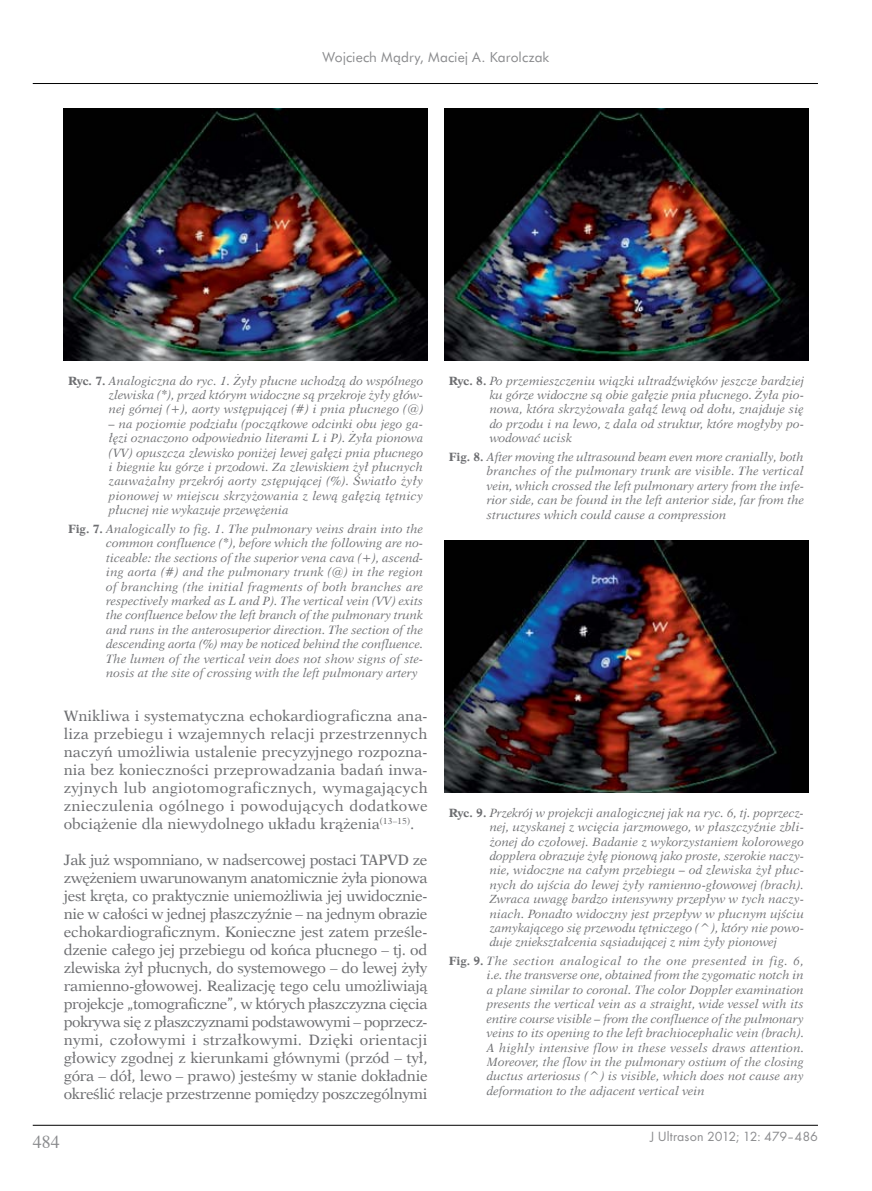
<style>
.page{position:relative;width:872px;height:1191px;background:#fff}
.page>*{position:absolute;margin:0;border:0;box-sizing:border-box;transform-origin:0 0}
.t1{font:18px "Times";color:#6d6e71}
.t2{font:15px/18px "Dutch 823 EU";letter-spacing:-.01em;color:#6d6e71;text-align:justify}
.t3{font:13.8px "Futura PL";letter-spacing:.005em;color:#6d6e71}
.t4{font:13.8px "Pfutura";letter-spacing:-.005em;color:#6d6e71}
.t5{font:italic 12px/14.4px "Dutch 823 EU";color:#6d6e71;text-align:justify}
.s1{font-family:"Dutch 823 EU Bold";font-style:normal}
</style>
<div class="page">
<hr style="left:33px;top:1125px;width:785px;height:1px;background:#000">
<hr style="left:33px;top:83px;width:785px;height:1px;background:#000">
<img style="left:64px;top:108px;width:363px;height:252px">
<img style="left:444px;top:108px;width:364px;height:252px">
<img style="left:444px;top:540px;width:364px;height:252px">
<p class="t3" style="left:322px;top:49px;width:228px">Wojciech Màdry, Maciej A. Karolczak</p>
<p class="t5" style="left:109px;top:373px;width:316px;text-indent:-41px"><span class="s1">Ryc. 7.</span> Analogiczna do ryc. 1. Żyły płucne uchodzą do wspólnego zlewiska (*), przed którym widoczne są przekroje żyły głów‑ nej górnej (+), aorty wstępującej (#) i pnia płucnego (@)</p>
<p class="t5" style="left:109px;top:416px;width:316px">– na poziomie podziału (początkowe odcinki obu jego ga‑ łęzi oznaczono odpowiednio literami L i P). Żyła pionowa (VV) opuszcza zlewisko poniżej lewej gałęzi pnia płucnego i biegnie ku górze i przodowi. Za zlewiskiem żył płucnych zauważalny przekrój aorty zstępującej (%). Światło żyły pionowej w miejscu skrzyżowania z lewą gałęzią tętnicy płucnej nie wykazuje przewężenia</p>
<p class="t5" style="left:106px;top:521px;width:318px;text-indent:-38px"><span class="s1">Fig. 7.</span> Analogically to fig. 1. The pulmonary veins drain into the common confluence (*), before which the following are no‑ ticeable: the sections of the superior vena cava (+), ascend‑ ing aorta (#) and the pulmonary trunk (@) in the region of branching (the initial fragments of both branches are respectively marked as L and P). The vertical vein (VV) exits the confluence below the left branch of the pulmonary trunk and runs in the anterosuperior direction. The section of the descending aorta (%) may be noticed behind the confluence.<br>The lumen of the vertical vein does not show signs of ste‑ nosis at the site of crossing with the left pulmonary artery</p>
<p class="t2" style="left:64px;top:706px;width:365px">Wnikliwa i systematyczna echokardiograficzna ana‑ liza przebiegu i wzajemnych relacji przestrzennych naczyń umożliwia ustalenie precyzyjnego rozpozna‑ nia bez konieczności przeprowadzania badań inwa‑ zyjnych lub angiotomograficznych, wymagających znieczulenia ogólnego i powodujących dodatkowe obciążenie dla niewydolnego układu krążenia<sup>(13–15)</sup>.</p>
<p class="t2" style="left:64px;top:850px;width:365px">Jak już wspomniano, w nadsercowej postaci TAPVD ze zwężeniem uwarunowanym anatomicznie żyła pionowa jest kręta, co praktycznie uniemożliwia jej uwidocznie‑ nie w całości w jednej płaszczyźnie – na jednym obrazie echokardiograficznym. Konieczne jest zatem prześle‑ dzenie całego jej przebiegu od końca płucnego – tj. od zlewiska żył płucnych, do systemowego – do lewej żyły ramienno‑głowowej. Realizację tego celu umożliwiają projekcje „tomograficzne”, w których płaszczyzna cięcia pokrywa się z płaszczyznami podstawowymi – poprzecz‑ nymi, czołowymi i strzałkowymi. Dzięki orientacji głowicy zgodnej z kierunkami głównymi (przód – tył, góra – dół, lewo – prawo) jesteśmy w stanie dokładnie określić relacje przestrzenne pomiędzy poszczególnymi</p>
<p class="t5" style="left:489px;top:373px;width:316px;text-indent:-41px"><span class="s1">Ryc. 8.</span> Po przemieszczeniu wiązki ultradźwięków jeszcze bardziej ku górze widoczne są obie gałęzie pnia płucnego. Żyła pio‑ nowa, która skrzyżowała gałąź lewą od dołu, znajduje się do przodu i na lewo, z dala od struktur, które mogłyby po‑ wodować ucisk</p>
<p class="t5" style="left:487px;top:449px;width:318px;text-indent:-38px"><span class="s1">Fig. 8.</span> After moving the ultrasound beam even more cranially, both branches of the pulmonary trunk are visible. The vertical vein, which crossed the left pulmonary artery from the infe‑ rior side, can be found in the left anterior side, far from the structures which could cause a compression</p>
<p class="t5" style="left:489px;top:805px;width:316px;text-indent:-41px"><span class="s1">Ryc. 9.</span> Przekrój w projekcji analogicznej jak na ryc. 6, tj. poprzecz‑ nej, uzyskanej z wcięcia jarzmowego, w płaszczyźnie zbli‑ żonej do czołowej. Badanie z wykorzystaniem kolorowego dopplera obrazuje żyłę pionową jako proste, szerokie naczy‑ nie, widoczne na całym przebiegu – od zlewiska żył płuc‑ nych do ujścia do lewej żyły ramienno‑głowowej (brach).<br>Zwraca uwagę bardzo intensywny przepływ w tych naczy‑ niach. Ponadto widoczny jest przepływ w płucnym ujściu zamykającego się przewodu tętniczego (^), który nie powo‑ duje zniekształcenia sąsiadującej z nim żyły pionowej</p>
<p class="t5" style="left:487px;top:953px;width:319px;text-indent:-38px"><span class="s1">Fig. 9.</span> The section analogical to the one presented in fig. 6, i.e. the transverse one, obtained from the zygomatic notch in a plane similar to coronal. The color Doppler examination presents the vertical vein as a straight, wide vessel with its entire course visible – from the confluence of the pulmonary veins to its opening to the left brachiocephalic vein (brach).<br>A highly intensive flow in these vessels draws attention.<br>Moreover, the flow in the pulmonary ostium of the closing ductus arteriosus (^) is visible, which does not cause any deformation to the adjacent vertical vein</p>
<h1 class="t1" style="left:33px;top:1125px;width:28px">484</h1>
<p class="t4" style="left:650px;top:1128px;width:169px">J Ultrason 2012; 12: 479–486</p>
</div>
